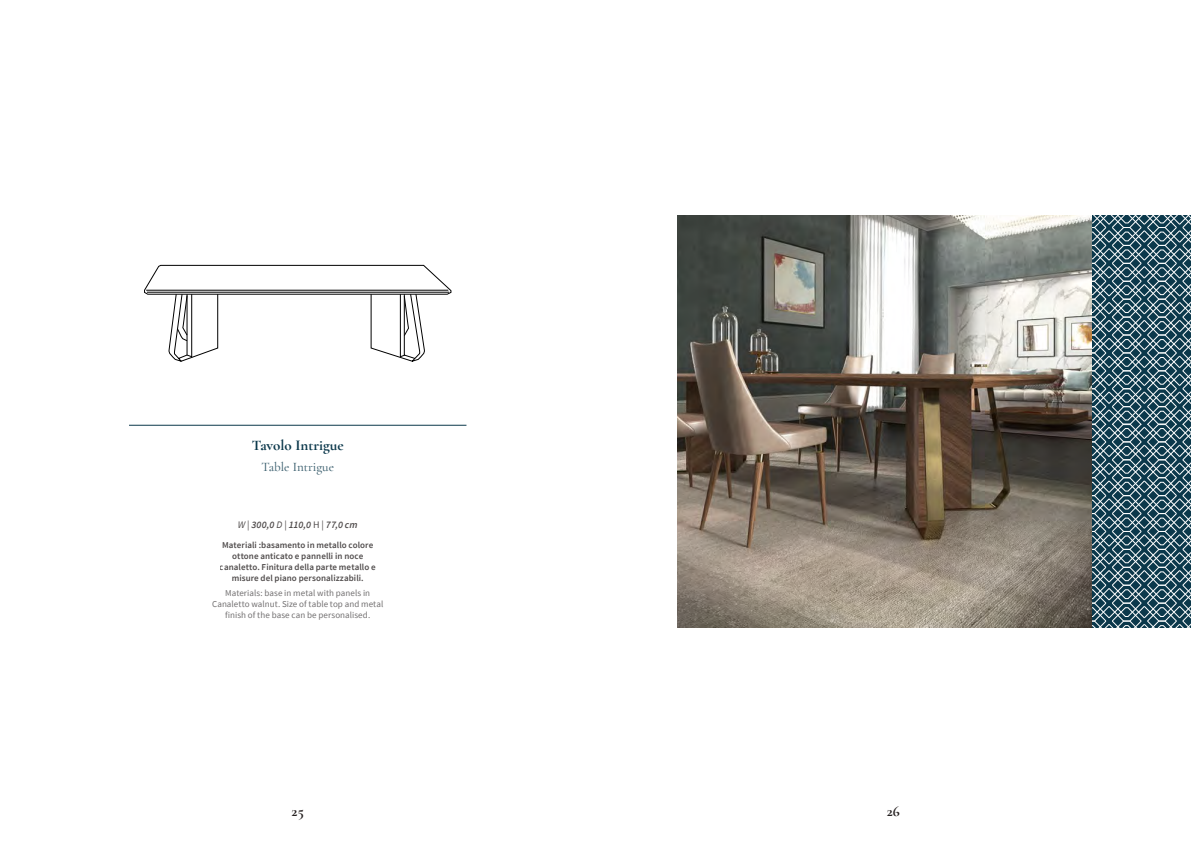
<style>
.page{position:relative;width:1191px;height:842px;background:#fff}
.page>*{position:absolute;margin:0;border:0;box-sizing:border-box;transform-origin:0 0}
.t1{font:700 15px "Cormorant Garamond";color:#0b384b}
.t2{font:700 15px "Cormorant Garamond";color:#241f1f}
.t3{font:500 13px "Cormorant Garamond";color:#0b384b}
.t4{font:italic 600 10px "Source Sans Pro";letter-spacing:.005em;color:#241f1f}
.t5{font:600 9px/10.8px "Source Sans Pro";letter-spacing:.005em;color:#241f1f;text-align:center}
.t6{font:9px/10.8px "Source Sans Pro";letter-spacing:.005em;color:#4e4b4c;text-align:center}
.s1{font-weight:400}
.s2{font-weight:400;font-style:normal}
</style>
<div class="page">
<svg style="left:1091px;top:215px;width:100px;height:413px;background:#4d6b77"></svg>
<img style="left:677px;top:215px;width:414px;height:413px">
<svg style="left:144px;top:265px;width:307px;height:97px"></svg>
<hr style="left:129px;top:425px;width:337px;height:1px;background:#0b384b">
<h1 class="t1" style="left:252px;top:436px;width:93px">Tavolo Intrigue</h1>
<h2 class="t3" style="left:261px;top:459px;width:74px">Table Intrigue</h2>
<p class="t4" style="left:237px;top:518px;width:121px"><span class="s1">W</span> <span class="s2">|</span> 300,0 <span class="s1">D</span> <span class="s2">|</span> 110,0 <span class="s2">H |</span> 77,0 cm</p>
<p class="t5" style="left:220px;top:540px;width:157px">Materiali :basamento in metallo colore ottone anticato e pannelli in noce canaletto. Finitura della parte metallo e misure del piano personalizzabili.</p>
<p class="t6" style="left:212px;top:587px;width:173px">Materials: base in metal with panels in<br>Canaletto walnut. Size of table top and metal finish of the base can be personalised.</p>
<h1 class="t2" style="left:292px;top:802px;width:14px">25</h1>
<h1 class="t2" style="left:886px;top:802px;width:15px">26</h1>
</div>
